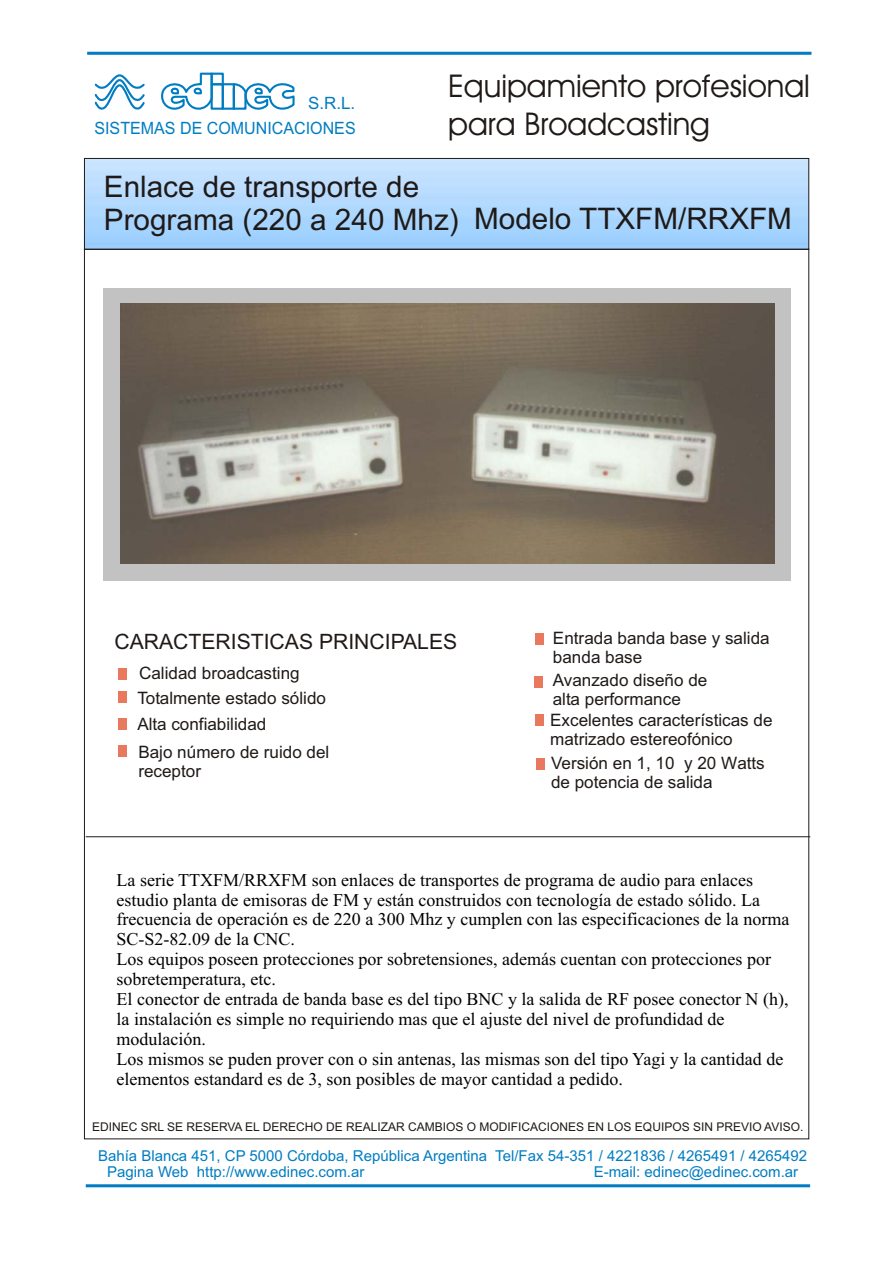
<style>
.page{position:relative;width:894px;height:1263px;background:#fff}
.page>*{position:absolute;margin:0;border:0;box-sizing:border-box;transform-origin:0 0}
.t1{font:31.5px/37.8px "Avant Garde Bk BT";color:#1f1a17}
.t2{font:29.7px/33.2px "Arial";color:#1f1a17}
.t3{font:21.15px "Arial";color:#1f1a17}
.t4{font:18px/20px "Times New Roman";color:#000}
.t5{font:17.1px/19px "Arial";color:#1f1a17}
.t6{font:16.95px "Arial";color:#007dc2;scale:.95 1}
.t7{font:16.95px "Arial";color:#007dc2}
.t8{font:15px/16.8px "Arial";color:#007dc2}
.t9{font:12px "Arial";color:#1f1a17}
</style>
<div class="page">
<div style="left:84px;top:158px;width:725px;height:91px;border:1px solid #1f1a17"></div>
<hr style="left:87px;top:52px;width:725px;height:3px;background:#007dc2">
<div style="left:222px;top:83px;width:13px;height:27px;border:2px solid #007dc2"></div>
<svg style="left:94px;top:74px;width:51px;height:36px"></svg>
<svg style="left:232px;top:83px;width:63px;height:27px"></svg>
<svg style="left:161px;top:72px;width:53px;height:38px"></svg>
<div style="left:211px;top:83px;width:13px;height:27px;border:2px solid #007dc2"></div>
<div style="left:211px;top:73px;width:13px;height:12px;border:2px solid #007dc2"></div>
<hr style="left:86px;top:1184px;width:724px;height:3px;background:#007dc2">
<div style="left:118px;top:669px;width:9px;height:11px;background:#e8785e"></div>
<div style="left:118px;top:691px;width:9px;height:12px;background:#e8785e"></div>
<div style="left:118px;top:718px;width:9px;height:11px;background:#e8785e"></div>
<div style="left:118px;top:745px;width:9px;height:12px;background:#e8785e"></div>
<div style="left:534px;top:676px;width:9px;height:12px;background:#e8785e"></div>
<div style="left:535px;top:634px;width:9px;height:11px;background:#e8785e"></div>
<div style="left:536px;top:758px;width:9px;height:11px;background:#e8785e"></div>
<div style="left:535px;top:714px;width:9px;height:11px;background:#e8785e"></div>
<hr style="left:86px;top:837px;width:724px;height:1px;background:#1f1a17">
<div style="left:104px;top:288px;width:687px;height:293px;background:#c2c2c2"></div>
<img style="left:121px;top:303px;width:654px;height:260px">
<p class="t7" style="left:308px;top:97px;width:49px">S.R.L.</p>
<p class="t6" style="left:94px;top:121px;width:276px">SISTEMAS DE COMUNICACIONES</p>
<h1 class="t1" style="left:448px;top:70px;width:363px">Equipamiento profesional para Broadcasting</h1>
<h2 class="t2" style="left:104px;top:172px;width:690px">Enlace de transporte de<br>Programa (220 a 240 Mhz) Modelo TTXFM/RRXFM</h2>
<p class="t3" style="left:114px;top:634px;width:344px">CARACTERISTICAS PRINCIPALES</p>
<p class="t5" style="left:137px;top:663px;width:190px;line-height:24.5px">Calidad broadcasting<br>Totalmente estado sólido</p>
<p class="t5" style="left:137px;top:712px;width:194px;line-height:27.9px">Alta confiabilidad<br>Bajo número de ruido del</p>
<p class="t5" style="left:138px;top:763px;width:64px">receptor</p>
<p class="t5" style="left:553px;top:630px;width:218px">Entrada banda base y salida banda base</p>
<p class="t5" style="left:553px;top:672px;width:156px">Avanzado diseño de alta performance</p>
<p class="t5" style="left:550px;top:712px;width:224px">Excelentes características de matrizado estereofónico</p>
<p class="t5" style="left:551px;top:755px;width:215px">Versión en 1, 10 y 20 Watts de potencia de salida</p>
<p class="t4" style="left:117px;top:871px;width:674px">La serie TTXFM/RRXFM son enlaces de transportes de programa de audio para enlaces estudio planta de emisoras de FM y están construidos con tecnología de estado sólido. La frecuencia de operación es de 220 a 300 Mhz y cumplen con las especificaciones de la norma SC-S2-82.09 de la CNC.<br>Los equipos poseen protecciones por sobretensiones, además cuentan con protecciones por sobretemperatura, etc.<br>El conector de entrada de banda base es del tipo BNC y la salida de RF posee conector N (h), la instalación es simple no requiriendo mas que el ajuste del nivel de profundidad de modulación.<br>Los mismos se puden prover con o sin antenas, las mismas son del tipo Yagi y la cantidad de elementos estandard es de 3, son posibles de mayor cantidad a pedido.</p>
<p class="t9" style="left:92px;top:1122px;width:713px">EDINEC SRL SE RESERVA EL DERECHO DE REALIZAR CAMBIOS O MODIFICACIONES EN LOS EQUIPOS SIN PREVIO AVISO.</p>
<p class="t8" style="left:107px;top:1148px;width:702px;text-indent:-9px">Bahía Blanca 451, CP 5000 Córdoba, República Argentina Tel/Fax 54-351 / 4221836 / 4265491 / 4265492<br>Pagina Web http://www.edinec.com.ar</p>
<p class="t8" style="left:594px;top:1165px;width:206px">E-mail: edinec@edinec.com.ar</p>
</div>
